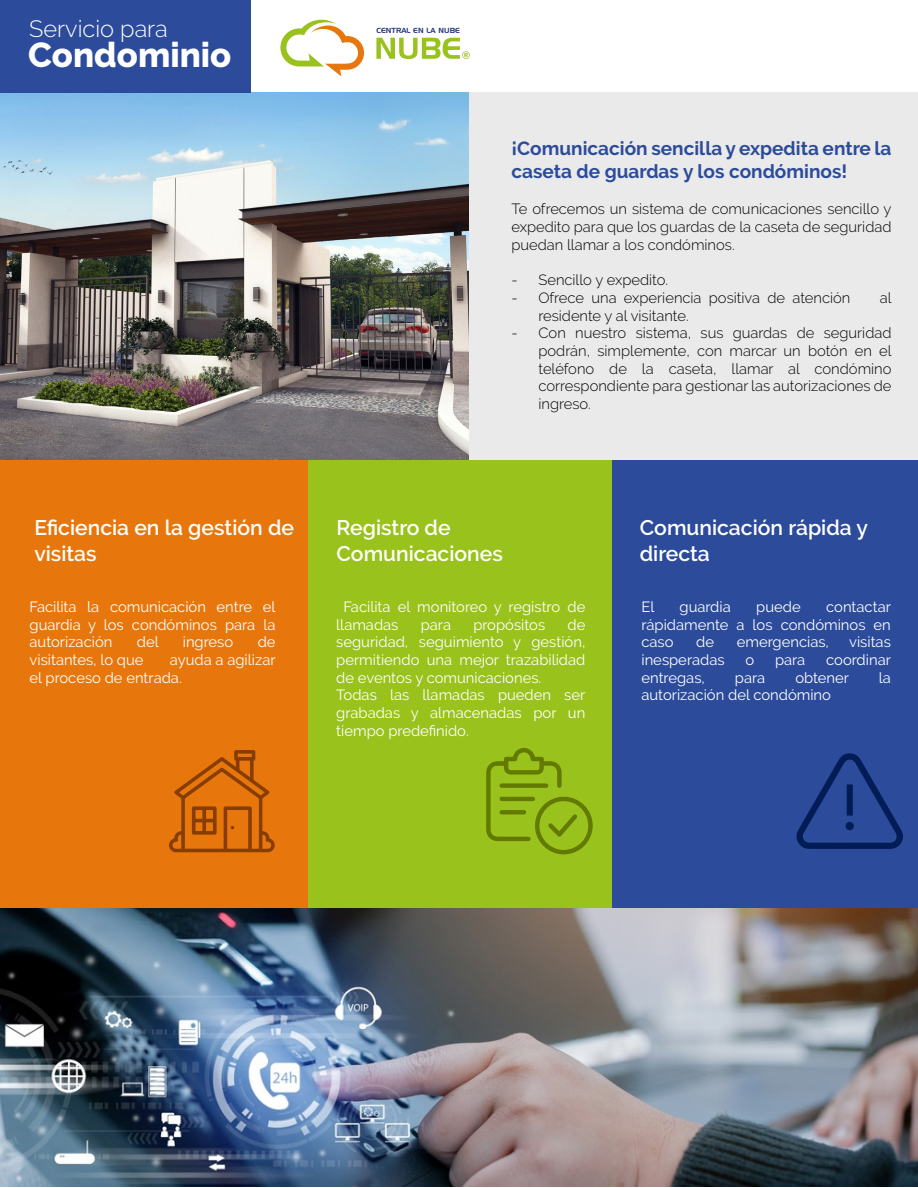
<style>
.page{position:relative;width:918px;height:1188px;background:#fff}
.page>*{position:absolute;margin:0;border:0;box-sizing:border-box;transform-origin:0 0}
.t1{font:800 34.65px "Raleway";color:#fff}
.t2{font:300 23.55px "Raleway";color:#fff}
.t3{font:600 21.15px/25.3px "Raleway";color:#fff}
.t4{font:700 19.05px/22.8px "Raleway";color:#2c4b9b}
.t5{font:14.85px/17.7px "Raleway";color:#fff}
.t6{font:300 14.85px/17.7px "Raleway";color:#000;text-align:justify}
.t7{font:7.2px "Handel Gothic BT";color:#243875}
</style>
<div class="page">
<img style="left:0;top:93px;width:469px;height:367px">
<svg style="left:280px;top:20px;width:84px;height:56px"></svg>
<svg style="left:376px;top:38px;width:94px;height:21px"></svg>
<img style="left:0;top:907px;width:918px;height:280px">
<div style="left:0;top:0;width:251px;height:93px;background:#2c4b9b"></div>
<div style="left:469px;top:93px;width:449px;height:370px;background:#eaeaea"></div>
<div style="left:0;top:460px;width:308px;height:447px;background:#e7770c"></div>
<div style="left:308px;top:460px;width:305px;height:447px;background:#99c21c"></div>
<div style="left:612px;top:460px;width:306px;height:447px;background:#2c4b9b"></div>
<svg style="left:169px;top:750px;width:106px;height:102px"></svg>
<svg style="left:486px;top:748px;width:107px;height:107px"></svg>
<svg style="left:796px;top:753px;width:107px;height:96px"></svg>
<div style="left:846px;top:822px;width:8px;height:8px;background:#021c56;border-radius:50%"></div>
<h2 class="t2" style="left:29px;top:15px;width:140px">Servicio para</h2>
<p class="t7" style="left:376px;top:26px;width:85px">CENTRAL EN LA NUBE</p>
<h1 class="t1" style="left:28px;top:35px;width:205px">Condominio</h1>
<p class="t4" style="left:511px;top:137px;width:382px">¡Comunicación sencilla y expedita entre la caseta de guardas y los condóminos!</p>
<p class="t6" style="left:511px;top:200px;width:382px">Te ofrecemos un sistema de comunicaciones sencillo y expedito para que los guardas de la caseta de seguridad puedan llamar a los condóminos.</p>
<p class="t6" style="left:511px;top:271px;width:158px">- Sencillo y expedito.</p>
<p class="t6" style="left:511px;top:289px;width:341px">- Ofrece una experiencia positiva de atención</p>
<p class="t6" style="left:880px;top:289px;width:13px">al</p>
<p class="t6" style="left:538px;top:306px;width:152px">residente y al visitante.</p>
<p class="t6" style="left:538px;top:324px;width:355px;text-indent:-27px">- Con nuestro sistema, sus guardas de seguridad podrán, simplemente, con marcar un botón en el teléfono de la caseta, llamar al condómino correspondiente para gestionar las autorizaciones de ingreso.</p>
<h3 class="t3" style="left:34px;top:515px;width:261px">Eficiencia en la gestión de visitas</h3>
<h3 class="t3" style="left:337px;top:515px;width:168px">Registro de<br>Comunicaciones</h3>
<h3 class="t3" style="left:640px;top:515px;width:230px">Comunicación rápida y directa</h3>
<p class="t5" style="left:30px;top:598px;width:248px;text-align:justify">Facilita la comunicación entre el guardia y los condóminos para la autorización</p>
<p class="t5" style="left:137px;top:633px;width:23px">del</p>
<p class="t5" style="left:183px;top:633px;width:52px">ingreso</p>
<p class="t5" style="left:258px;top:633px;width:19px">de</p>
<p class="t5" style="left:30px;top:651px;width:115px">visitantes, lo que</p>
<p class="t5" style="left:30px;top:651px;width:248px;text-indent:140px">ayuda a agilizar el proceso de entrada.</p>
<p class="t5" style="left:336px;top:598px;width:251px;text-indent:7px">Facilita el monitoreo y registro de llamadas</p>
<p class="t5" style="left:336px;top:615px;width:251px;text-indent:231px">de seguridad, seguimiento y gestión, permitiendo una mejor trazabilidad de eventos y comunicaciones.<br>Todas las llamadas pueden ser grabadas y almacenadas por un tiempo predefinido.</p>
<p class="t5" style="left:421px;top:615px;width:32px">para</p>
<p class="t5" style="left:473px;top:615px;width:73px">propósitos</p>
<p class="t5" style="left:641px;top:598px;width:15px">El</p>
<p class="t5" style="left:680px;top:598px;width:53px">guardia</p>
<p class="t5" style="left:756px;top:598px;width:46px">puede</p>
<p class="t5" style="left:641px;top:598px;width:251px;text-align:justify;text-indent:185px">contactar rápidamente a los condóminos en caso</p>
<p class="t5" style="left:696px;top:633px;width:19px">de</p>
<p class="t5" style="left:737px;top:633px;width:94px">emergencias,</p>
<p class="t5" style="left:849px;top:633px;width:43px">visitas</p>
<p class="t5" style="left:641px;top:651px;width:85px">inesperadas</p>
<p class="t5" style="left:745px;top:651px;width:10px">o</p>
<p class="t5" style="left:775px;top:651px;width:32px">para</p>
<p class="t5" style="left:826px;top:651px;width:66px">coordinar</p>
<p class="t5" style="left:641px;top:669px;width:65px">entregas,</p>
<p class="t5" style="left:735px;top:669px;width:32px">para</p>
<p class="t5" style="left:795px;top:669px;width:55px">obtener</p>
<p class="t5" style="left:879px;top:669px;width:14px">la</p>
<p class="t5" style="left:641px;top:686px;width:191px">autorización del condómino</p>
</div>
